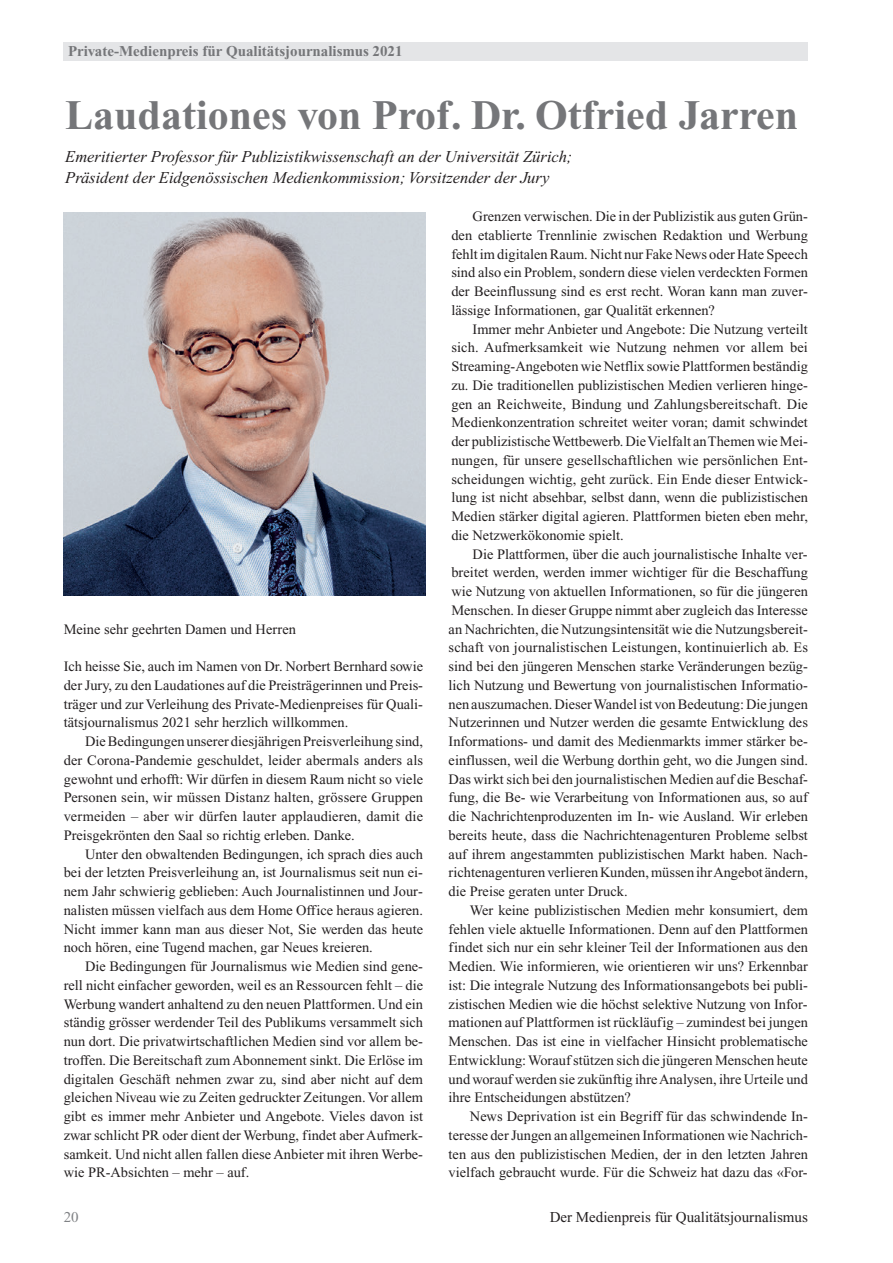
<style>
.page{position:relative;width:893px;height:1263px;background:#fff}
.page>*{position:absolute;margin:0;border:0;box-sizing:border-box;transform-origin:0 0}
.t1{font:700 42px "Times New Roman PS Std";color:#757679}
.t2{font:italic 16.5px/21.8px "Times New Roman PS Std";color:#231f20}
.t3{font:700 15px "Times New Roman PS Std";color:#757679}
.t4{font:15px "Times New Roman PS Std";color:#231f20}
.t5{font:15px "Times New Roman PS Std";color:#808285}
.t6{font:14.4px/18.8px "Times New Roman PS Std";color:#231f20;text-align:justify}
</style>
<div class="page">
<div style="left:64px;top:43px;width:744px;height:18px;background:#e4e5e7"></div>
<img style="left:64px;top:213px;width:362px;height:382px">
<p class="t3" style="left:68px;top:46px;width:336px">Private-Medienpreis für Qualitätsjournalismus 2021</p>
<h1 class="t1" style="left:65px;top:101px;width:734px">Laudationes von Prof. Dr. Otfried Jarren</h1>
<p class="t2" style="left:65px;top:147px;width:509px">Emeritierter Professor für Publizistikwissenschaft an der Universität Zürich;<br>Präsident der Eidgenössischen Medienkommission; Vorsitzender der Jury</p>
<p class="t6" style="left:64px;top:621px;width:234px">Meine sehr geehrten Damen und Herren</p>
<p class="t6" style="left:64px;top:658px;width:361px">Ich heisse Sie, auch im Namen von Dr. Norbert Bernhard sowie der Jury, zu den Laudationes auf die Preisträgerinnen und Preis&shy;träger und zur Verleihung des Private-Medienpreises für Quali&shy;tätsjournalismus 2021 sehr herzlich willkommen.</p>
<p class="t6" style="left:64px;top:733px;width:361px;text-indent:21px">Die Bedingungen unserer diesjährigen Preisverleihung sind, der Corona-Pandemie geschuldet, leider abermals anders als gewohnt und erhofft: Wir dürfen in diesem Raum nicht so viele Personen sein, wir müssen Distanz halten, grössere Gruppen vermeiden – aber wir dürfen lauter applaudieren, damit die Preisgekrönten den Saal so richtig erleben. Danke.</p>
<p class="t6" style="left:64px;top:846px;width:361px;text-indent:21px">Unter den obwaltenden Bedingungen, ich sprach dies auch bei der letzten Preisverleihung an, ist Journalismus seit nun ei&shy;nem Jahr schwierig geblieben: Auch Journalistinnen und Jour&shy;nalisten müssen vielfach aus dem Home Office heraus agieren.<br>Nicht immer kann man aus dieser Not, Sie werden das heute noch hören, eine Tugend machen, gar Neues kreieren.</p>
<p class="t6" style="left:64px;top:958px;width:361px;text-indent:21px">Die Bedingungen für Journalismus wie Medien sind gene&shy;rell nicht einfacher geworden, weil es an Ressourcen fehlt – die Werbung wandert anhaltend zu den neuen Plattformen. Und ein ständig grösser werdender Teil des Publikums versammelt sich nun dort. Die privatwirtschaftlichen Medien sind vor allem be&shy;troffen. Die Bereitschaft zum Abonnement sinkt. Die Erlöse im digitalen Geschäft nehmen zwar zu, sind aber nicht auf dem gleichen Niveau wie zu Zeiten gedruckter Zeitungen. Vor allem gibt es immer mehr Anbieter und Angebote. Vieles davon ist zwar schlicht PR oder dient der Werbung, findet aber Aufmerk&shy;samkeit. Und nicht allen fallen diese Anbieter mit ihren Werbe&shy;wie PR-Absichten – mehr – auf.</p>
<p class="t6" style="left:451px;top:208px;width:358px;text-indent:21px">Grenzen verwischen. Die in der Publizistik aus guten Grün&shy;den etablierte Trennlinie zwischen Redaktion und Werbung fehlt im digitalen Raum. Nicht nur Fake News oder Hate Speech sind also ein Problem, sondern diese vielen verdeckten Formen der Beeinflussung sind es erst recht. Woran kann man zuver&shy;lässige Informationen, gar Qualität erkennen?</p>
<p class="t6" style="left:451px;top:321px;width:358px;text-indent:21px">Immer mehr Anbieter und Angebote: Die Nutzung verteilt sich. Aufmerksamkeit wie Nutzung nehmen vor allem bei Stream ing-Angeboten wie Netflix sowie Plattformen beständig zu. Die traditionellen publizistischen Medien verlieren hinge&shy;gen an Reichweite, Bindung und Zahlungsbereitschaft. Die Medienkonzentration schreitet weiter voran; damit schwindet der publizistische Wettbewerb. Die Vielfalt an Themen wie Mei&shy;nungen, für unsere gesellschaftlichen wie persönlichen Ent&shy;scheidungen wichtig, geht zurück. Ein Ende dieser Entwick&shy;lung ist nicht absehbar, selbst dann, wenn die publizistischen Medien stärker digital agieren. Plattformen bieten eben mehr, die Netzwerkökonomie spielt.</p>
<p class="t6" style="left:449px;top:546px;width:361px;text-indent:24px">Die Plattformen, über die auch journalistische Inhalte ver&shy;breitet werden, werden immer wichtiger für die Beschaffung wie Nutzung von aktuellen Informationen, so für die jüngeren Menschen. In dieser Gruppe nimmt aber zugleich das Interesse an Nachrichten, die Nutzungsintensität wie die Nutzungsbereit&shy;schaft von journalistischen Leistungen, kontinuierlich ab. Es sind bei den jüngeren Menschen starke Veränderungen bezüg&shy;lich Nutzung und Bewertung von journalistischen Informatio&shy;nen auszumachen. Dieser Wandel ist von Bedeutung: Die jungen Nutzerinnen und Nutzer werden die gesamte Entwicklung des Informations- und damit des Medienmarkts immer stärker be&shy;einflussen, weil die Werbung dorthin geht, wo die Jungen sind.<br>Das wirkt sich bei den journalistischen Medien auf die Beschaf&shy;fung, die Be- wie Verarbeitung von Informationen aus, so auf die Nachrichtenproduzenten im In- wie Ausland. Wir erleben bereits heute, dass die Nachrichtenagenturen Probleme selbst auf ihrem angestammten publizistischen Markt haben. Nach&shy;richtenagenturen verlieren Kunden, müssen ihr Angebot ändern, die Preise geraten unter Druck.</p>
<p class="t6" style="left:449px;top:902px;width:361px;text-indent:21px">Wer keine publizistischen Medien mehr konsumiert, dem fehlen viele aktuelle Informationen. Denn auf den Plattformen findet sich nur ein sehr kleiner Teil der Informationen aus den Medien. Wie informieren, wie orientieren wir uns? Erkennbar ist: Die integrale Nutzung des Informationsangebots bei publi&shy;zistischen Medien wie die höchst selektive Nutzung von Infor&shy;mationen auf Plattformen ist rückläufig – zumindest bei jungen Menschen. Das ist eine in vielfacher Hinsicht problematische Entwicklung: Worauf stützen sich die jüngeren Menschen heute und worauf werden sie zukünftig ihre Analysen, ihre Urteile und ihre Entscheidungen abstützen?</p>
<p class="t6" style="left:449px;top:1108px;width:361px;text-indent:21px">News Deprivation ist ein Begriff für das schwindende In&shy;teresse der Jungen an allgemeinen Informationen wie Nachrich&shy;ten aus den publizistischen Medien, der in den letzten Jahren vielfach gebraucht wurde. Für die Schweiz hat dazu das «For-</p>
<p class="t5" style="left:64px;top:1212px;width:16px">20</p>
<p class="t4" style="left:550px;top:1212px;width:260px">Der Medienpreis für Qualitätsjournalismus</p>
</div>
